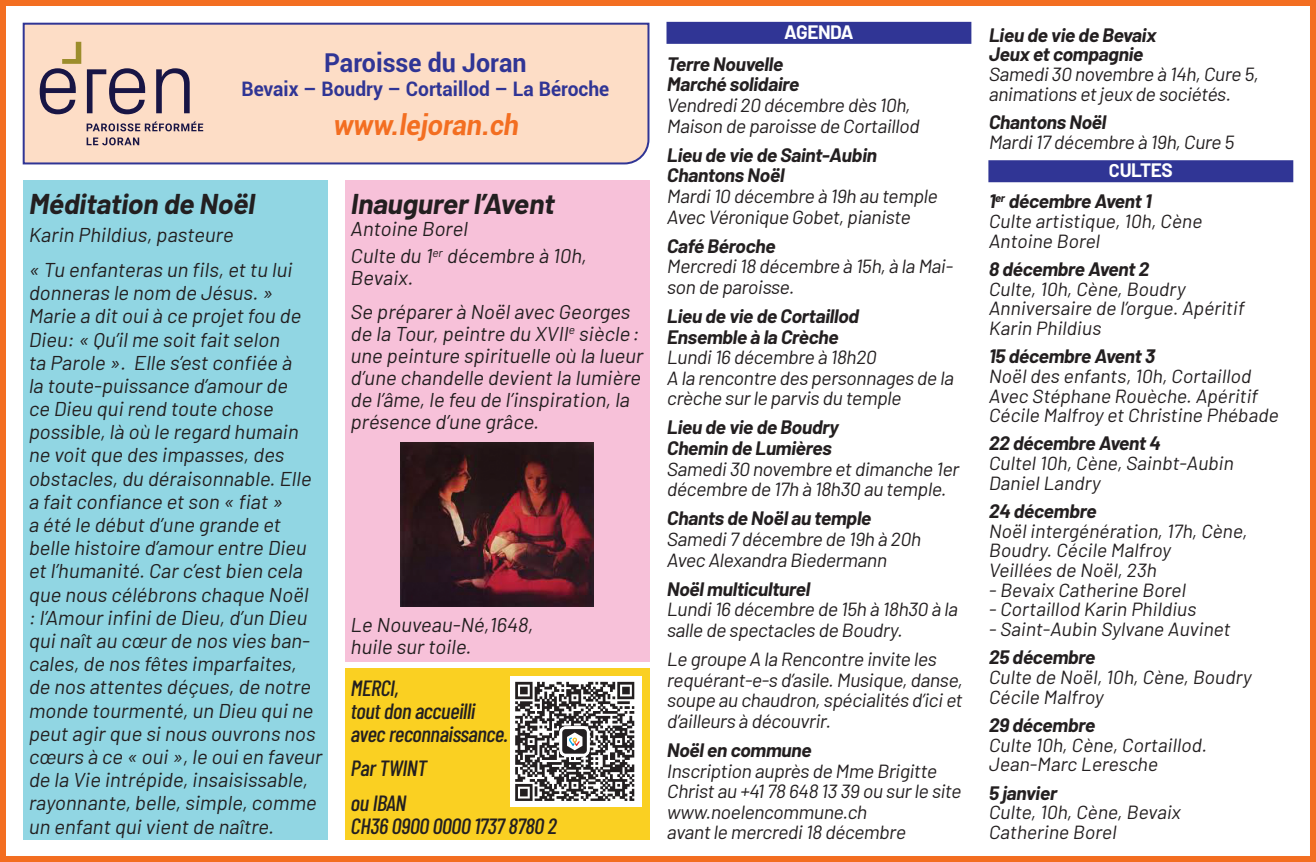
<style>
.page{position:relative;width:1316px;height:862px;background:#fff}
.page>*{position:absolute;margin:0;border:0;box-sizing:border-box;transform-origin:0 0}
.titre_aout_2023{font:700 28px "Barlow";color:#231f20}
.t1{font:700 28px "Roboto";color:#f36e21;scale:.96 1}
.t2{font:700 26px "Roboto";color:#303595;scale:.96 1}
.texte_aout_2023{font:500 22px/23px "Barlow Condensed";color:#231f20}
.texte_aout_2023-2{font:20px/23.2px "Barlow";color:#231f20}
.t3{font:700 20px "Roboto";color:#303595;scale:.96 1}
.texte_aout_2023-3{font:19px/20.6px "Barlow";color:#231f20}
.Agenda{font:700 19px "Barlow";letter-spacing:-.02em;color:#fff}
.s1{font-weight:700}
.s2{font-size:18px}
</style>
<div class="page">
<div style="left:0;top:0;width:1315px;height:862px;border:6px solid #f36e21"></div>
<div style="left:23px;top:180px;width:304px;height:659px;background:#91d6e3"></div>
<div style="left:344px;top:180px;width:305px;height:481px;background:#f7c1d9"></div>
<div style="left:344px;top:668px;width:305px;height:171px;background:#fad022"></div>
<div style="left:510px;top:676px;width:132px;height:130px;background:#fff"></div>
<svg style="left:515px;top:682px;width:119px;height:119px"></svg>
<img style="left:400px;top:442px;width:193px;height:165px">
<div style="left:988px;top:160px;width:305px;height:22px;background:#303595"></div>
<div style="left:666px;top:22px;width:305px;height:22px;background:#303595"></div>
<div style="left:22px;top:22px;width:628px;height:143px;background:#fdddc6"></div>
<svg style="left:87px;top:137px;width:52px;height:8px"></svg>
<svg style="left:87px;top:121px;width:116px;height:10px"></svg>
<svg style="left:40px;top:42px;width:41px;height:72px"></svg>
<svg style="left:87px;top:68px;width:58px;height:46px"></svg>
<svg style="left:156px;top:68px;width:34px;height:45px"></svg>
<p class="t2" style="left:324px;top:44px;width:212px">Paroisse du Joran</p>
<p class="t3" style="left:241px;top:74px;width:385px">Bevaix – Boudry – Cortaillod – La Béroche</p>
<p class="t1" style="left:333px;top:105px;width:200px">www.lejoran.ch</p>
<p class="titre_aout_2023" style="left:28px;top:183px;width:233px">Méditation de Noël</p>
<p class="texte_aout_2023-2" style="left:28px;top:222px;width:210px">Karin Phildius,pasteure</p>
<p class="texte_aout_2023-2" style="left:28px;top:256px;width:299px">« Tu enfanteras un fils, et tu lui donneras le nom de Jésus. »<br>Marie a dit ouià ce projet fou de<br>Dieu: « Qu’ilme soit fait selon<br>ta Parole ». Elle s’est confiée à<br>la toute-puissance d’amour de<br>ce Dieu quirend toute chose possible,là où le regard humain ne voit que des impasses,des obstacles,du déraisonnable.Elle a fait confiance et son « fiat »<br>a été le début d’une grande et belle histoire d’amour entre Dieu et l’humanité.Car c’est bien cela que nous célébrons chaque Noël : l’Amour infini de Dieu, d’un Dieu quinaît au cœur de nos vies ban&shy;cales,de nos fêtes imparfaites, de nos attentes déçues,de notre monde tourmenté,un Dieu quine peut agir que sinous ouvrons nos cœurs à ce « oui »,le ouien faveur de la Vie intrépide,insaisissable, rayonnante,belle,simple,comme un enfant quivient de naître.</p>
<p class="titre_aout_2023" style="left:350px;top:183px;width:210px">Inaugurer l’Avent</p>
<p class="texte_aout_2023-2" style="left:350px;top:215px;width:122px">Antoine Borel</p>
<p class="texte_aout_2023-2" style="left:350px;top:243px;width:241px;line-height:22px">Culte du 1<sup>er</sup> décembre à 10h,<br>Bevaix.</p>
<p class="texte_aout_2023-2" style="left:350px;top:299px;width:298px;line-height:22px">Se préparer à Noëlavec Georges de la Tour,peintre du XVII<sup>e</sup> siècle: une peinture spirituelle où la lueur d’une chandelle devient la lumière de l’âme,le feu de l’inspiration,la présence d’une grâce.</p>
<p class="texte_aout_2023-2" style="left:350px;top:612px;width:188px;line-height:22px">Le Nouveau-Né,1648, huile sur toile.</p>
<p class="texte_aout_2023" style="left:350px;top:675px;width:163px">MERCI,<br>toutdon accueilli avec reconnaissance.</p>
<p class="texte_aout_2023" style="left:350px;top:755px;width:82px">ParTWINT</p>
<p class="texte_aout_2023" style="left:350px;top:789px;width:211px">ou IBAN<br>CH36 0900 0000 17378780 2</p>
<p class="Agenda" style="left:784px;top:18px;width:71px">AGENDA</p>
<p class="texte_aout_2023-3" style="left:666px;top:52px;width:258px"><span class="s1">Terre Nouvelle<br>Marché solidaire<br></span>Vendredi20 décembre dès 10h,<br>Maison de paroisse de Cortaillod</p>
<p class="texte_aout_2023-3" style="left:666px;top:143px;width:276px"><span class="s1">Lieu de vie de Saint-Aubin<br>Chantons Noël<br></span>Mardi10 décembre à 19h au temple<br>Avec Véronique Gobet,pianiste</p>
<p class="texte_aout_2023-3" style="left:666px;top:234px;width:291px"><span class="s1">Café Béroche<br></span>Mercredi18 décembre à 15h,à la Mai&shy;son de paroisse.</p>
<p class="texte_aout_2023-3" style="left:666px;top:304px;width:292px"><span class="s1">Lieu de vie de Cortaillod<br>Ensemble à la Crèche<br></span>Lundi16 décembre à 18h20<br>A la rencontre des personnages de la crèche surle parvis du temple</p>
<p class="texte_aout_2023-3" style="left:666px;top:416px;width:297px"><span class="s1">Lieu de vie de Boudry<br>Chemin de Lumières<br></span>Samedi30 novembre etdimanche 1er décembre de 17h à 18h30 au temple.</p>
<p class="texte_aout_2023-3" style="left:666px;top:507px;width:259px"><span class="s1">Chants de Noëlau temple<br></span>Samedi7 décembre de 19h à 20h<br>Avec Alexandra Biedermann</p>
<p class="texte_aout_2023-3" style="left:666px;top:577px;width:296px"><span class="s1">Noëlmulticulturel<br></span>Lundi16 décembre de 15h à 18h30 à la salle de spectacles de Boudry.</p>
<p class="texte_aout_2023-3" style="left:666px;top:647px;width:301px">Le groupe A la Rencontre invite les requérant-e-s d’asile.Musique,danse, soupe au chaudron,spécialités d’iciet d’ailleurs à découvrir.</p>
<p class="texte_aout_2023-3" style="left:666px;top:738px;width:299px"><span class="s1">Noëlen commune<br></span>Inscription auprès de Mme Brigitte<br>Christau +4178 648 13 39 ou surle site www.noelencommune.ch<br>avantle mercredi18 décembre</p>
<p class="texte_aout_2023-3" style="left:988px;top:24px;width:275px;line-height:19.6px"><span class="s1">Lieu de vie de Bevaix<br>Jeux etcompagnie<br></span>Samedi30 novembre à 14h,Cure 5, animations etjeux de sociétés.</p>
<p class="texte_aout_2023-3" style="left:988px;top:111px;width:250px;line-height:19.6px"><span class="s1">Chantons Noël<br></span>Mardi17 décembre à 19h,Cure 5</p>
<p class="Agenda" style="left:1108px;top:156px;width:66px"><span class="s2">C</span>ULTES</p>
<p class="texte_aout_2023-3" style="left:988px;top:190px;width:218px;line-height:19.6px"><span class="s1">1</span><sup>er</sup> <span class="s1">décembre Avent1<br></span>Culte artistique,10h,Cène<br>Antoine Borel</p>
<p class="texte_aout_2023-3" style="left:988px;top:258px;width:260px;line-height:19.6px"><span class="s1">8 décembre Avent2<br></span>Culte,10h,Cène,Boudry<br>Anniversaire de l’orgue.Apéritif<br>Karin Phildius</p>
<p class="texte_aout_2023-3" style="left:988px;top:345px;width:295px;line-height:19.6px"><span class="s1">15 décembre Avent3<br></span>Noëldes enfants,10h,Cortaillod<br>Avec Stéphane Rouèche.Apéritif<br>Cécile Malfroy et Christine Phébade</p>
<p class="texte_aout_2023-3" style="left:988px;top:432px;width:250px;line-height:19.6px"><span class="s1">22 décembre Avent4<br></span>Cultel10h,Cène,Sainbt-Aubin<br>DanielLandry</p>
<p class="texte_aout_2023-3" style="left:988px;top:500px;width:264px;line-height:19.6px"><span class="s1">24 décembre<br></span>Noëlintergénération,17h,Cène,<br>Boudry.Cécile Malfroy<br>Veillées de Noël,23h</p>
<p class="texte_aout_2023-3" style="left:988px;top:578px;width:202px">- Bevaix Catherine Borel</p>
<p class="texte_aout_2023-3" style="left:988px;top:598px;width:212px">- Cortaillod Karin Phildius</p>
<p class="texte_aout_2023-3" style="left:988px;top:617px;width:247px">- Saint-Aubin Sylvane Auvinet</p>
<p class="texte_aout_2023-3" style="left:988px;top:646px;width:268px;line-height:19.6px"><span class="s1">25 décembre<br></span>Culte de Noël,10h,Cène,Boudry<br>Cécile Malfroy</p>
<p class="texte_aout_2023-3" style="left:988px;top:714px;width:223px;line-height:19.6px"><span class="s1">29 décembre<br></span>Culte 10h,Cène,Cortaillod.<br>Jean-Marc Leresche</p>
<p class="texte_aout_2023-3" style="left:988px;top:781px;width:197px;line-height:19.8px"><span class="s1">5 janvier<br></span>Culte,10h,Cène,Bevaix<br>Catherine Borel</p>
</div>
